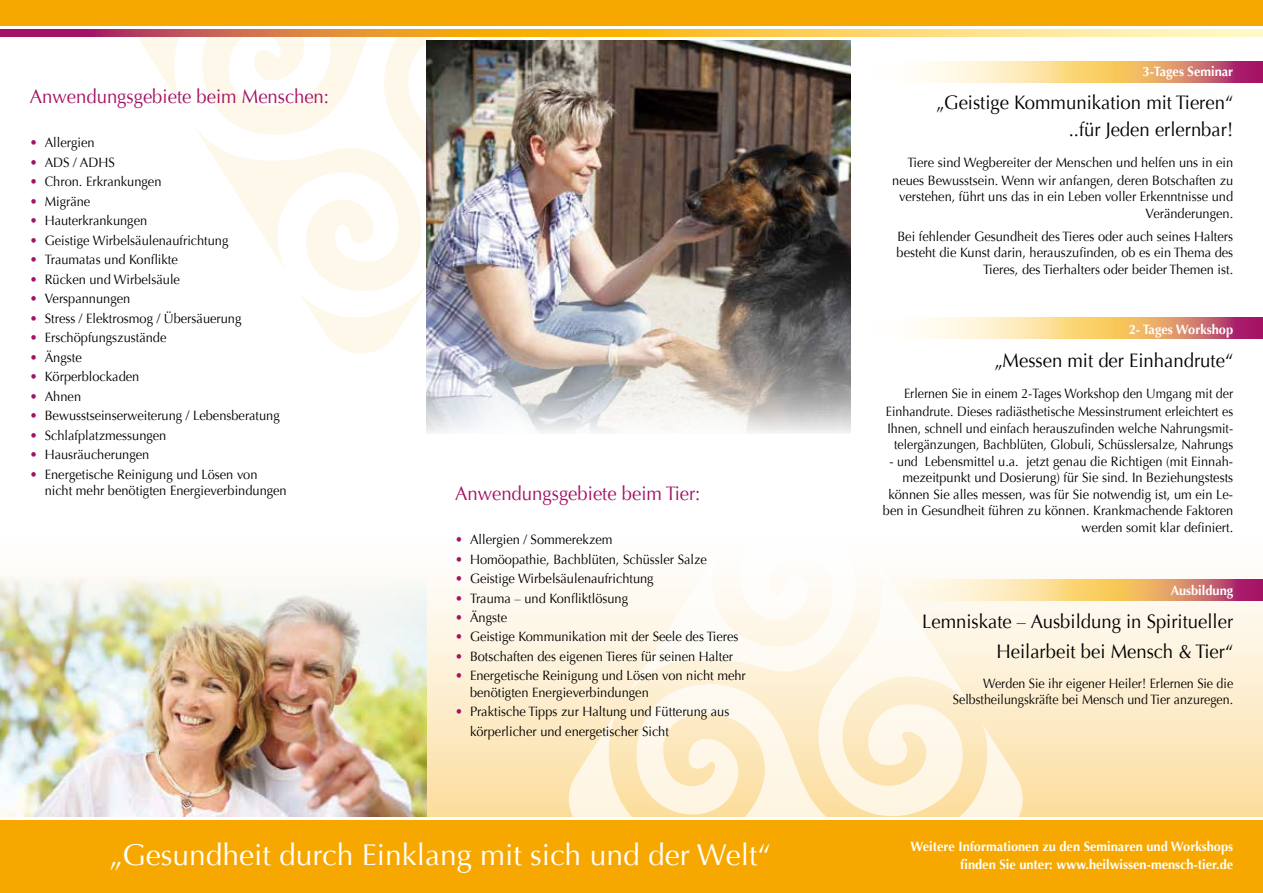
<style>
.page{position:relative;width:1263px;height:893px;background:#fff}
.page>*{position:absolute;margin:0;border:0;box-sizing:border-box;transform-origin:0 0}
.t1{font:30px "Optima";color:#fff}
.t2{font:19.5px/26.5px "Optima";color:#000;text-align:right;scale:.95 1}
.t3{font:19.5px "Optima";color:#a51164;scale:.95 1}
.t4{font:13.5px/16.5px "Optima";color:#000;scale:.95 1}
.t5{font:13.5px/16.5px "Optima";color:#000;text-align:right;scale:.92 1}
.t6{font:700 13.5px/18px "Optima";color:#fff;text-align:right;scale:.95 1}
.s1{color:#a51164}
</style>
<div class="page">
<svg style="left:134px;top:36px;width:454px;height:317px"></svg>
<div style="left:0;top:0;width:735px;height:34px;background:linear-gradient(to right,#fff,#fff)"></div>
<div style="left:0;top:523px;width:1263px;height:293px;background:linear-gradient(to bottom,#fff,#fbdfa2)"></div>
<div style="left:0;top:0;width:1263px;height:26px;background:#f7a800"></div>
<svg style="left:0;top:30px;width:1263px;height:6px;background:#e9a958"></svg>
<svg style="left:919px;top:61px;width:344px;height:22px;background:#eab792"></svg>
<svg style="left:919px;top:318px;width:344px;height:21px;background:#eab792"></svg>
<img style="left:426px;top:40px;width:424px;height:393px">
<img style="left:0;top:577px;width:426px;height:239px">
<svg style="left:569px;top:523px;width:454px;height:298px"></svg>
<div style="left:0;top:821px;width:1263px;height:72px;background:#f7a800"></div>
<svg style="left:876px;top:579px;width:387px;height:21px;background:#ecbe99"></svg>
<h2 class="t3" style="left:30px;top:85px;width:317px">Anwendungsgebiete beim Menschen:</h2>
<p class="t4" style="left:30px;top:135px;width:70px"><span class="s1">•</span> Allergien</p>
<p class="t4" style="left:30px;top:154px;width:91px"><span class="s1">•</span> ADS / ADHS</p>
<p class="t4" style="left:30px;top:174px;width:140px"><span class="s1">•</span> Chron. Erkrankungen</p>
<p class="t4" style="left:30px;top:193px;width:65px"><span class="s1">•</span> Migräne</p>
<p class="t4" style="left:30px;top:213px;width:125px"><span class="s1">•</span> Hauterkrankungen</p>
<p class="t4" style="left:30px;top:232px;width:211px"><span class="s1">•</span> Geistige Wirbelsäulenaufrichtung</p>
<p class="t4" style="left:30px;top:252px;width:157px"><span class="s1">•</span> Traumatas und Konflikte</p>
<p class="t4" style="left:30px;top:271px;width:160px"><span class="s1">•</span> Rücken und Wirbelsäule</p>
<p class="t4" style="left:30px;top:291px;width:107px"><span class="s1">•</span> Verspannungen</p>
<p class="t4" style="left:30px;top:310px;width:224px"><span class="s1">•</span> Stress / Elektrosmog / Übersäuerung</p>
<p class="t4" style="left:30px;top:330px;width:145px"><span class="s1">•</span> Erschöpfungszustände</p>
<p class="t4" style="left:30px;top:349px;width:56px"><span class="s1">•</span> Ängste</p>
<p class="t4" style="left:30px;top:369px;width:117px"><span class="s1">•</span> Körperblockaden</p>
<p class="t4" style="left:30px;top:388px;width:56px"><span class="s1">•</span> Ahnen</p>
<p class="t4" style="left:30px;top:408px;width:265px"><span class="s1">•</span> Bewusstseinserweiterung / Lebensberatung</p>
<p class="t4" style="left:30px;top:427px;width:145px"><span class="s1">•</span> Schlafplatzmessungen</p>
<p class="t4" style="left:30px;top:447px;width:127px"><span class="s1">•</span> Hausräucherungen</p>
<p class="t4" style="left:45px;top:466px;width:256px;text-indent:-15px"><span class="s1">•</span> Energetische Reinigung und Lösen von nicht mehr benötigten Energieverbindungen</p>
<h2 class="t3" style="left:455px;top:482px;width:260px">Anwendungsgebiete beim Tier:</h2>
<p class="t4" style="left:455px;top:531px;width:167px"><span class="s1">•</span> Allergien / Sommerekzem</p>
<p class="t4" style="left:455px;top:551px;width:267px"><span class="s1">•</span> Homöopathie, Bachblüten, Schüssler Salze</p>
<p class="t4" style="left:455px;top:570px;width:211px"><span class="s1">•</span> Geistige Wirbelsäulenaufrichtung</p>
<p class="t4" style="left:455px;top:590px;width:184px"><span class="s1">•</span> Trauma – und Konfliktlösung</p>
<p class="t4" style="left:455px;top:609px;width:56px"><span class="s1">•</span> Ängste</p>
<p class="t4" style="left:455px;top:629px;width:300px"><span class="s1">•</span> Geistige Kommunikation mit der Seele des Tieres</p>
<p class="t4" style="left:455px;top:648px;width:294px"><span class="s1">•</span> Botschaften des eigenen Tieres für seinen Halter</p>
<p class="t4" style="left:470px;top:668px;width:292px;text-indent:-15px"><span class="s1">•</span> Energetische Reinigung und Lösen von nicht mehr benötigten Energieverbindungen</p>
<p class="t4" style="left:470px;top:702px;width:274px;line-height:19.5px;text-indent:-15px"><span class="s1">•</span> Praktische Tipps zur Haltung und Fütterung aus körperlicher und energetischer Sicht</p>
<h1 class="t1" style="left:109px;top:838px;width:663px">„Gesundheit durch Einklang mit sich und der Welt“</h1>
<p class="t6" style="left:1142px;top:63px;width:97px">3-Tages Seminar</p>
<h2 class="t2" style="left:936px;top:90px;width:314px">„Geistige Kommunikation mit Tieren“ ..für Jeden erlernbar!</h2>
<p class="t4" style="left:892px;top:153px;width:360px;line-height:18px;text-align:right">Tiere sind Wegbereiter der Menschen und helfen uns in ein neues Bewusstsein. Wenn wir anfangen, deren Botschaften zu</p>
<p class="t4" style="left:899px;top:189px;width:353px;text-align:right">verstehen, führt uns das in ein Leben voller Erkenntnisse und<br>Veränderungen.</p>
<p class="t4" style="left:897px;top:228px;width:356px;text-align:right">Bei fehlender Gesundheit des Tieres oder auch seines Halters besteht die Kunst darin, herauszufinden, ob es ein Thema des<br>Tieres, des Tierhalters oder beider Themen ist.</p>
<p class="t6" style="left:1129px;top:321px;width:111px">2- Tages Workshop</p>
<h2 class="t2" style="left:994px;top:347px;width:253px">„Messen mit der Einhandrute“</h2>
<p class="t5" style="left:886px;top:385px;width:379px;line-height:18px">Erlernen Sie in einem 2-Tages Workshop den Umgang mit der<br>Einhandrute. Dieses radiästhetische Messinstrument erleichtert es</p>
<p class="t5" style="left:887px;top:420px;width:377px;text-align:center">Ihnen, schnell und einfach herauszufinden welche Nahrungsmit&shy;telergänzungen, Bachblüten, Globuli, Schüsslersalze, Nahrungs</p>
<p class="t5" style="left:883px;top:453px;width:382px">- und Lebensmittel u.a. jetzt genau die Richtigen (mit Einnah&shy;mezeitpunkt und Dosierung) für Sie sind. In Beziehungstests können Sie alles messen, was für Sie notwendig ist, um ein Le&shy;ben in Gesundheit führen zu können. Krankmachende Faktoren werden somit klar definiert.</p>
<p class="t6" style="left:1171px;top:582px;width:67px">Ausbildung</p>
<h2 class="t2" style="left:922px;top:607px;width:329px;line-height:30px">Lemniskate – Ausbildung in Spiritueller<br>Heilarbeit bei Mensch &amp; Tier“</h2>
<p class="t5" style="left:953px;top:675px;width:306px">Werden Sie ihr eigener Heiler! Erlernen Sie die<br>Selbstheilungskräfte bei Mensch und Tier anzuregen.</p>
<p class="t6" style="left:910px;top:838px;width:341px">Weitere Informationen zu den Seminaren und Workshops finden Sie unter: www.heilwissen-mensch-tier.de</p>
</div>
